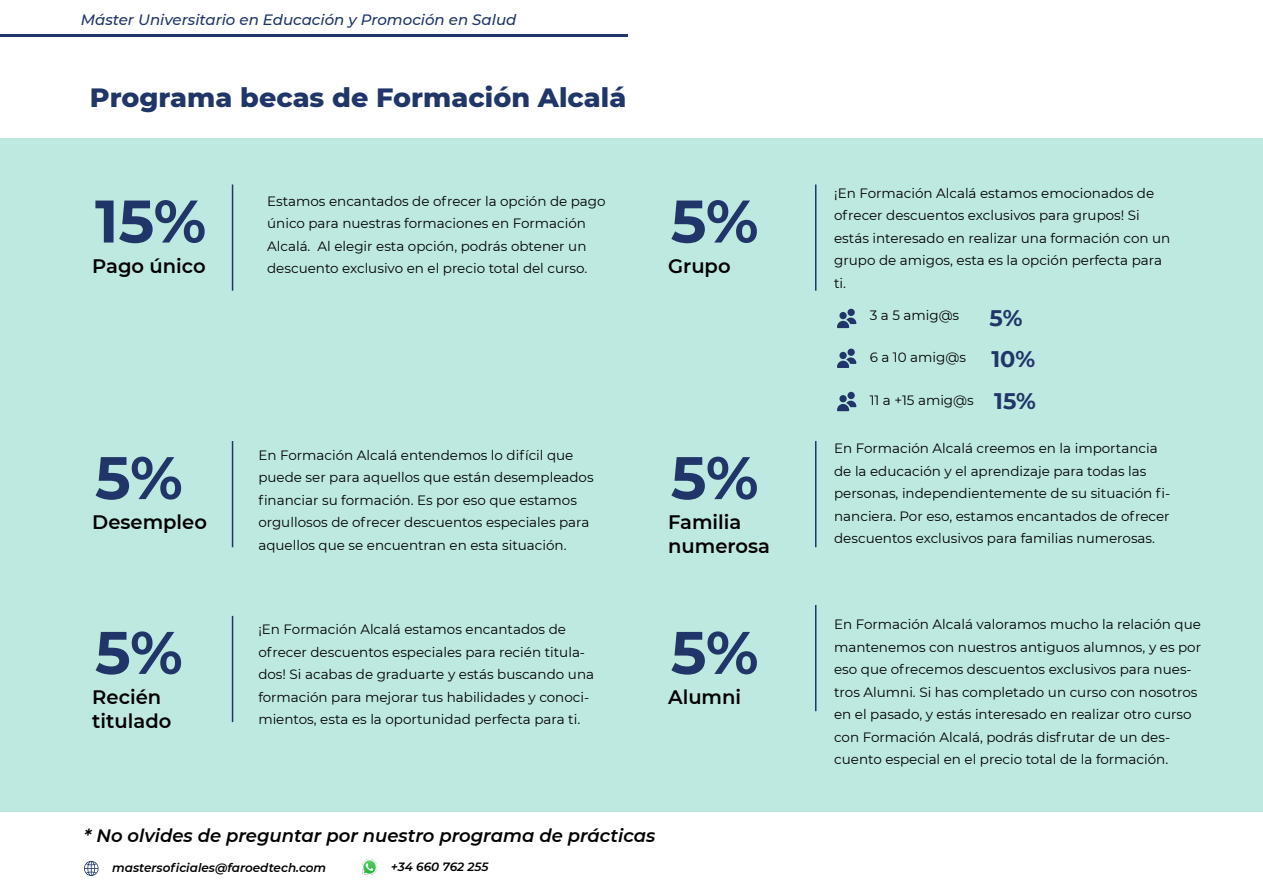
<style>
.page{position:relative;width:1263px;height:893px;background:#fff}
.page>*{position:absolute;margin:0;border:0;box-sizing:border-box;transform-origin:0 0}
.t1{font:700 60px "Montserrat";color:#203668}
.t2{font:800 27px "Montserrat";color:#203668}
.t3{font:700 22.5px/41.5px "Montserrat";color:#203668}
.t4{font:600 19.5px/23.4px "Montserrat";color:#000}
.t5{font:italic 600 18px "Montserrat";color:#000}
.t6{font:italic 500 15px "Montserrat";color:#203668}
.t7{font:13.5px/22.5px "Montserrat";color:#000}
.t8{font:italic 600 12px "Montserrat";color:#000}
</style>
<div class="page">
<hr style="left:0;top:34px;width:627px;height:3px;background:#203668">
<div style="left:0;top:139px;width:1263px;height:673px;background:#bee9e0"></div>
<hr style="left:232px;top:441px;width:1px;height:106px;background:#203668">
<hr style="left:232px;top:616px;width:1px;height:106px;background:#203668">
<hr style="left:815px;top:441px;width:1px;height:106px;background:#203668">
<hr style="left:815px;top:605px;width:1px;height:106px;background:#203668">
<hr style="left:232px;top:184px;width:1px;height:107px;background:#203668">
<hr style="left:815px;top:184px;width:1px;height:107px;background:#203668">
<svg style="left:837px;top:349px;width:19px;height:19px"></svg>
<svg style="left:837px;top:309px;width:19px;height:19px"></svg>
<svg style="left:837px;top:392px;width:19px;height:19px"></svg>
<svg style="left:84px;top:861px;width:15px;height:15px"></svg>
<img style="left:362px;top:860px;width:15px;height:14px">
<p class="t6" style="left:81px;top:9px;width:437px">Máster Universitario en Educación y Promoción en Salud</p>
<h2 class="t2" style="left:90px;top:78px;width:538px">Programa becas de Formación Alcalá</h2>
<h1 class="t1" style="left:95px;top:178px;width:113px">15%</h1>
<h3 class="t4" style="left:92px;top:253px;width:115px">Pago único</h3>
<p class="t7" style="left:267px;top:189px;width:340px">Estamos encantados de ofrecer la opción de pago único para nuestras formaciones en Formación Alcalá. Al elegir esta opción, podrás obtener un descuento exclusivo en el precio total del curso.</p>
<h1 class="t1" style="left:671px;top:178px;width:89px">5%</h1>
<h3 class="t4" style="left:668px;top:253px;width:64px">Grupo</h3>
<h1 class="t1" style="left:95px;top:435px;width:89px">5%</h1>
<h3 class="t4" style="left:92px;top:510px;width:116px">Desempleo</h3>
<h1 class="t1" style="left:95px;top:609px;width:89px">5%</h1>
<h3 class="t4" style="left:92px;top:685px;width:80px">Recién titulado</h3>
<p class="t7" style="left:258px;top:443px;width:337px">En Formación Alcalá entendemos lo difícil que puede ser para aquellos que están desempleados financiar su formación. Es por eso que estamos orgullosos de ofrecer descuentos especiales para aquellos que se encuentran en esta situación.</p>
<p class="t7" style="left:258px;top:618px;width:337px">¡En Formación Alcalá estamos encantados de ofrecer descuentos especiales para recién titula&shy;dos! Si acabas de graduarte y estás buscando una formación para mejorar tus habilidades y conoci&shy;mientos, esta es la oportunidad perfecta para ti.</p>
<h1 class="t1" style="left:671px;top:435px;width:89px">5%</h1>
<h3 class="t4" style="left:668px;top:510px;width:103px">Familia numerosa</h3>
<h1 class="t1" style="left:671px;top:609px;width:89px">5%</h1>
<h3 class="t4" style="left:668px;top:685px;width:75px">Alumni</h3>
<h3 class="t5" style="left:84px;top:823px;width:573px">* No olvides de preguntar por nuestro programa de prácticas</h3>
<p class="t8" style="left:112px;top:859px;width:216px">mastersoficiales@faroedtech.com</p>
<p class="t8" style="left:391px;top:858px;width:99px">+34 660 762 255</p>
<p class="t7" style="left:834px;top:181px;width:338px">¡En Formación Alcalá estamos emocionados de ofrecer descuentos exclusivos para grupos! Si estás interesado en realizar una formación con un grupo de amigos, esta es la opción perfecta para ti.</p>
<p class="t7" style="left:870px;top:304px;width:91px">3 a 5 amig@s</p>
<p class="t7" style="left:870px;top:345px;width:98px">6 a 10 amig@s</p>
<p class="t7" style="left:870px;top:388px;width:106px">11 a +15 amig@s</p>
<h3 class="t3" style="left:989px;top:296px;width:48px">5%<br>10%<br>15%</h3>
<p class="t7" style="left:834px;top:437px;width:338px">En Formación Alcalá creemos en la importancia de la educación y el aprendizaje para todas las personas, independientemente de su situación fi&shy;nanciera. Por eso, estamos encantados de ofrecer descuentos exclusivos para familias numerosas.</p>
<p class="t7" style="left:834px;top:612px;width:368px">En Formación Alcalá valoramos mucho la relación que mantenemos con nuestros antiguos alumnos, y es por eso que ofrecemos descuentos exclusivos para nues&shy;tros Alumni. Si has completado un curso con nosotros en el pasado, y estás interesado en realizar otro curso con Formación Alcalá, podrás disfrutar de un des&shy;cuento especial en el precio total de la formación.</p>
</div>
